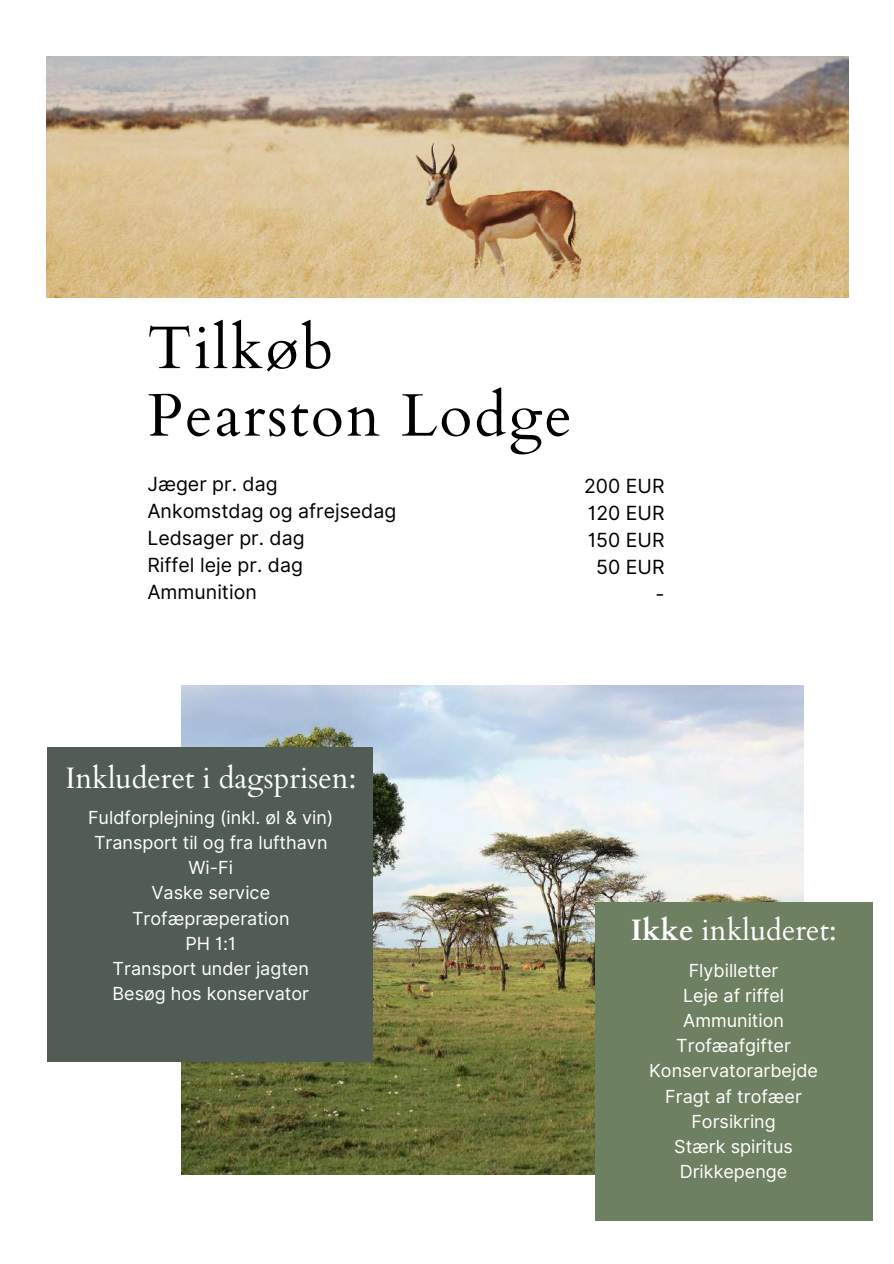
<style>
.page{position:relative;width:894px;height:1264px;background:#fff}
.page>*{position:absolute;margin:0;border:0;box-sizing:border-box;transform-origin:0 0}
.t1{font:60.15px/67.5px "Cardo";letter-spacing:.04em;color:#000}
.t2{font:29.55px "Cardo";color:#fff}
.t3{font:19.5px/27px "Inter";color:#000}
.t4{font:18px/25.2px "Inter";color:#fff;text-align:center}
.s1{font-weight:700}
</style>
<div class="page">
<img style="left:182px;top:685px;width:621px;height:489px">
<img style="left:47px;top:56px;width:801px;height:241px">
<div style="left:594px;top:902px;width:278px;height:318px;background:#6e8062"></div>
<div style="left:47px;top:747px;width:325px;height:314px;background:#505c54"></div>
<h1 class="t1" style="left:147px;top:315px;width:426px">Tilkøb<br>Pearston Lodge</h1>
<p class="t3" style="left:147px;top:470px;width:250px">Jæger pr. dag<br>Ankomstdag og afrejsedag<br>Ledsager pr. dag<br>Riffel leje pr. dag<br>Ammunition</p>
<p class="t3" style="left:584px;top:472px;width:82px;text-align:right">200 EUR<br>120 EUR<br>150 EUR<br>50 EUR -</p>
<h2 class="t2" style="left:65px;top:758px;width:292px">Inkluderet i dagsprisen:</h2>
<p class="t4" style="left:88px;top:805px;width:247px">Fuldforplejning (inkl. øl &amp; vin)<br>Transport til og fra lufthavn<br>Wi-Fi<br>Vaske service<br>Trofæpræperation<br>PH 1:1<br>Transport under jagten<br>Besøg hos konservator</p>
<h2 class="t2" style="left:630px;top:911px;width:207px"><span class="s1">Ikke</span> inkluderet:</h2>
<p class="t4" style="left:649px;top:957px;width:170px">Flybilletter<br>Leje af riffel<br>Ammunition<br>Trofæafgifter<br>Konservatorarbejde<br>Fragt af trofæer<br>Forsikring<br>Stærk spiritus<br>Drikkepenge</p>
</div>
